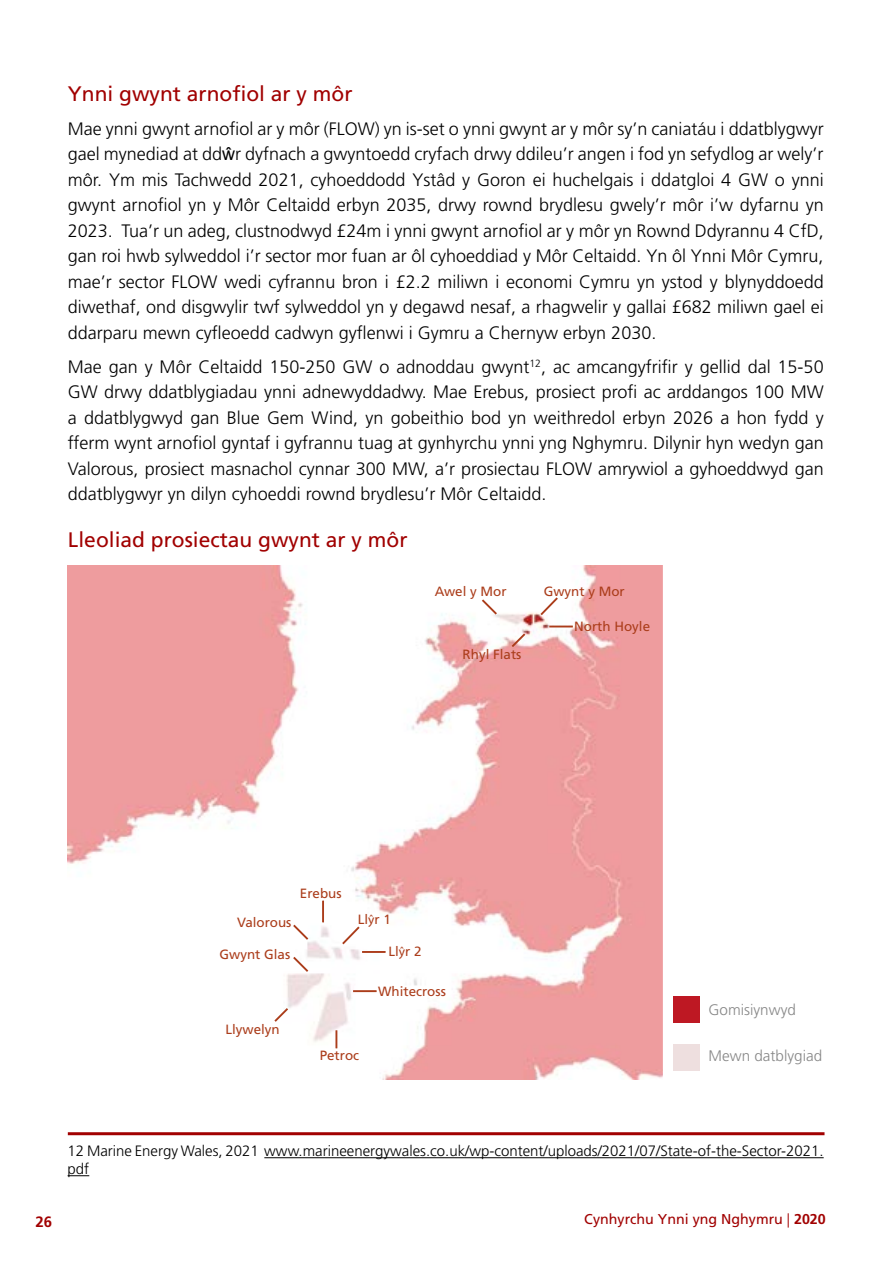
<style>
.page{position:relative;width:893px;height:1263px;background:#fff}
.page>*{position:absolute;margin:0;border:0;box-sizing:border-box;transform-origin:0 0}
.t1{font:21px "Frutiger LT Std";color:#a10000}
.t2{font:300 18px/25.5px "Frutiger LT Std";color:#000;text-align:justify}
.t3{font:300 15.3px "Frutiger LT Std";color:#878787}
.t4{font:300 15px/18px "Frutiger LT Std";color:#000}
.t5{font:700 15px "Frutiger LT Std";color:#a10000}
.t6{font:14.25px "Frutiger LT Std";color:#a10000}
.t7{font:13.35px "Frutiger LT Std";color:#ab3d1b}
.s1{font-family:"Arial";font-weight:400}
.s2{font-family:"Myriad Pro"}
.s3{font-weight:300}
.s4{font-weight:700}
</style>
<div class="page">
<img style="left:68px;top:565px;width:595px;height:514px">
<hr style="left:322px;top:901px;width:2px;height:21px;background:#ab3d1b">
<svg style="left:340px;top:924px;width:22px;height:22px"></svg>
<hr style="left:362px;top:951px;width:24px;height:2px;background:#ab3d1b">
<hr style="left:353px;top:990px;width:24px;height:2px;background:#ab3d1b">
<svg style="left:335px;top:1030px;width:2px;height:18px"></svg>
<svg style="left:272px;top:1006px;width:18px;height:18px"></svg>
<svg style="left:291px;top:955px;width:19px;height:19px"></svg>
<svg style="left:291px;top:923px;width:19px;height:19px"></svg>
<svg style="left:538px;top:595px;width:22px;height:22px"></svg>
<hr style="left:549px;top:625px;width:24px;height:2px;background:#ab3d1b">
<svg style="left:510px;top:631px;width:17px;height:18px"></svg>
<svg style="left:480px;top:597px;width:19px;height:20px"></svg>
<div style="left:673px;top:996px;width:26px;height:27px;background:#be1823"></div>
<div style="left:673px;top:1044px;width:26px;height:26px;background:#eedfdf"></div>
<hr style="left:264px;top:1157px;width:560px;height:1px;background:#000">
<svg style="left:68px;top:1175px;width:21px;height:1px"></svg>
<hr style="left:68px;top:1132px;width:756px;height:3px;background:#a10000">
<p class="t1" style="left:68px;top:81px;width:286px">Ynni gwynt arnofiol ar y môr</p>
<p class="t2" style="left:68px;top:116px;width:757px">Mae ynni gwynt arnofiol ar y môr (FLOW) yn is-set o ynni gwynt ar y môr sy’n caniatáu i ddatblygwyr gael mynediad at dd<span class="s1">ŵ</span>r dyfnach a gwyntoedd cryfach drwy ddileu’r angen i fod yn sefydlog ar wely’r môr. Ym mis Tachwedd 2021, cyhoeddodd Ystâd y Goron ei huchelgais i ddatgloi 4 GW o ynni gwynt arnofiol yn y Môr Celtaidd erbyn 2035, drwy rownd brydlesu gwely’r môr i’w dyfarnu yn 2023. Tua’r un adeg, clustnodwyd £24m i ynni gwynt arnofiol ar y môr yn Rownd Ddyrannu 4 CfD, gan roi hwb sylweddol i’r sector mor fuan ar ôl cyhoeddiad y Môr Celtaidd. Yn ôl Ynni Môr Cymru, mae’r sector FLOW wedi cyfrannu bron i £2. 2 miliwn i economi Cymru yn ystod y blynyddoedd diwethaf, ond disgwylir twf sylweddol yn y degawd nesaf, a rhagwelir y gallai £682 miliwn gael ei ddarparu mewn cyfleoedd cadwyn gyflenwi i Gymru a Chernyw erbyn 2030.</p>
<p class="t2" style="left:68px;top:354px;width:757px">Mae gan y Môr Celtaidd 150-250 GW o adnoddau gwynt<sup>12</sup>, ac amcangyfrifir y gellid dal 15-50<br>GW drwy ddatblygiadau ynni adnewyddadwy. Mae Erebus, prosiect profi ac arddangos 100 MW a ddatblygwyd gan Blue Gem Wind, yn gobeithio bod yn weithredol erbyn 2026 a hon fydd y fferm wynt arnofiol gyntaf i gyfrannu tuag at gynhyrchu ynni yng Nghymru. Dilynir hyn wedyn gan Valorous, prosiect masnachol cynnar 300 MW, a’r prosiectau FLOW amrywiol a gyhoeddwyd gan ddatblygwyr yn dilyn cyhoeddi rownd brydlesu’r Môr Celtaidd.</p>
<p class="t1" style="left:68px;top:528px;width:341px">Lleoliad prosiectau gwynt ar y môr</p>
<p class="t7" style="left:435px;top:584px;width:73px">Awel y Mor</p>
<p class="t7" style="left:463px;top:646px;width:60px">Rhyl Flats</p>
<p class="t7" style="left:544px;top:584px;width:83px">Gwynt y Mor</p>
<p class="t7" style="left:574px;top:619px;width:77px">North Hoyle</p>
<p class="t7" style="left:237px;top:915px;width:56px">Valorous</p>
<p class="t7" style="left:219px;top:946px;width:72px">Gwynt Glas</p>
<p class="t7" style="left:300px;top:886px;width:43px">Erebus</p>
<p class="t7" style="left:358px;top:912px;width:35px">Ll<span class="s2">ŷ</span>r 1</p>
<p class="t7" style="left:388px;top:943px;width:35px">Ll<span class="s2">ŷ</span>r 2</p>
<p class="t7" style="left:378px;top:983px;width:69px">Whitecross</p>
<p class="t7" style="left:225px;top:1021px;width:56px">Llywelyn</p>
<p class="t7" style="left:320px;top:1048px;width:41px">Petroc</p>
<p class="t3" style="left:709px;top:1001px;width:89px">Gomisiynwyd</p>
<p class="t3" style="left:709px;top:1047px;width:115px">Mewn datblygiad</p>
<p class="t4" style="left:68px;top:1142px;width:755px">12 Marine Energy Wales, 2021 www. marineenergywales. co. uk/wp-content/uploads/2021/07/State-of-the-Sector-2021. pdf</p>
<p class="t5" style="left:36px;top:1213px;width:18px">26</p>
<p class="t6" style="left:584px;top:1211px;width:243px">Cynhyrchu Ynni yng Nghymru <span class="s3">|</span> <span class="s4">2020</span></p>
</div>
